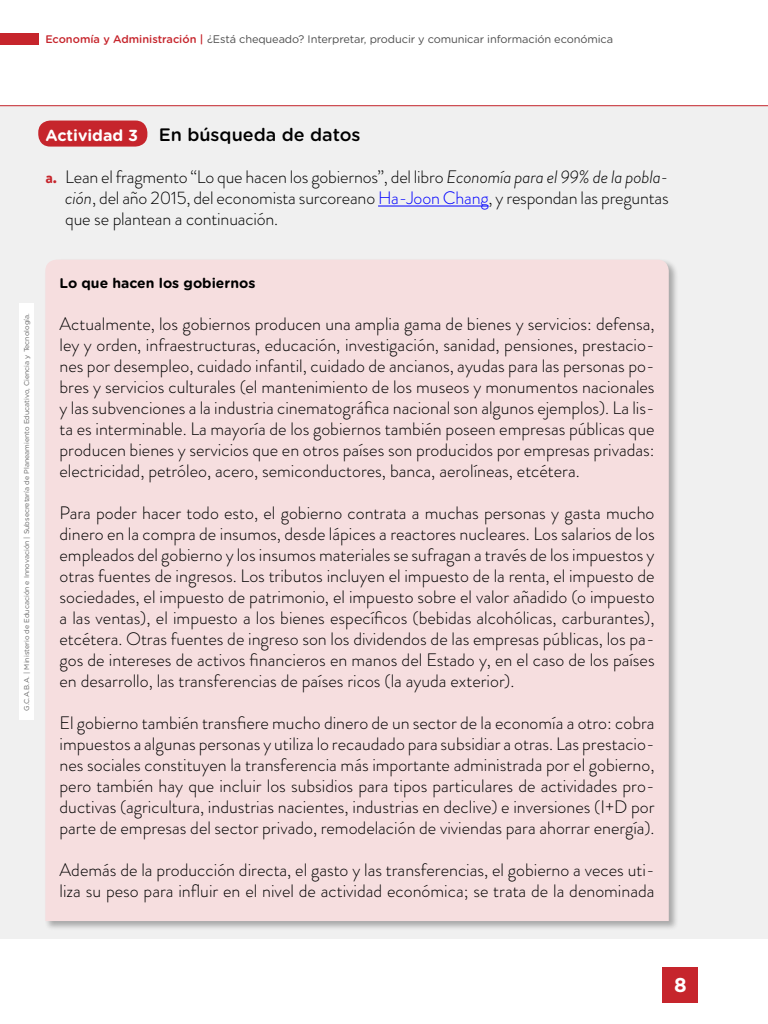
<style>
.page{position:relative;width:768px;height:1024px;background:#fff}
.page>*{position:absolute;margin:0;border:0;box-sizing:border-box;transform-origin:0 0}
.t1{font:700 20px "Gotham Rounded";color:#fff}
.t2{font:300 18px/21px "Brandon Grotesque";color:#000;text-align:justify}
.t3{font:500 18px "Gotham Rounded";color:#000}
.t4{font:700 14px "Gotham Rounded";color:#000}
.t5{font:11px "Gotham Rounded";letter-spacing:-.01em;color:#4d4d4d}
.t6{font:7px "Gotham Rounded";color:#666}
.s1{font-weight:500;color:#c6252c}
.s2{font-weight:700;font-size:16px;color:#fff}
.s3{font-weight:700;color:#c6252c}
.s4{font-style:italic}
.s5{color:#00f}
</style>
<div class="page">
<div style="left:662px;top:967px;width:36px;height:36px;background:#c6252c"></div>
<div style="left:0;top:33px;width:39px;height:11px;background:#c6252c"></div>
<div style="left:0;top:105px;width:768px;height:834px;background:#f0f0f0"></div>
<div style="left:38px;top:121px;width:109px;height:26px;background:#c6252c;border-radius:12px"></div>
<div style="left:44px;top:258px;width:635px;height:673px;background:#000;opacity:.3"></div>
<div style="left:45px;top:260px;width:624px;height:661px;background:#f6dedf"></div>
<hr style="left:378px;top:206px;width:110px;height:1px;background:#00f">
<div style="left:19px;top:304px;width:15px;height:416px;background:#fff"></div>
<p class="t5" style="left:45px;top:32px;width:569px"><span class="s1">Economía y Administración |</span> ¿Está chequeado? Interpretar, producir y comunicar información económica</p>
<p class="t3" style="left:45px;top:122px;width:317px"><span class="s2">Actividad 3</span> En búsqueda de datos</p>
<p class="t2" style="left:65px;top:167px;width:605px;text-indent:-20px"><span class="s3">a.</span> Lean el fragmento “Lo que hacen los gobiernos”, del libro <span class="s4">Economía para el 99% de la pobla&shy;ción</span>, del año 2015, del economista surcoreano <span class="s5">Ha-Joon Chang</span>, y respondan las preguntas que se plantean a continuación.</p>
<p class="t6" style="left:22px;top:711px;width:399px;rotate:-90deg">G.C.A.B.A. | Ministerio de Educación e Innovación | Subsecretaría de Planeamiento Educativo, Ciencia y Tecnología.</p>
<p class="t4" style="left:60px;top:273px;width:197px">Lo que hacen los gobiernos</p>
<p class="t2" style="left:60px;top:314px;width:597px">Actualmente, los gobiernos producen una amplia gama de bienes y servicios: defensa, ley y orden, infraestructuras, educación, investigación, sanidad, pensiones, prestacio&shy;nes por desempleo, cuidado infantil, cuidado de ancianos, ayudas para las personas po&shy;bres y servicios culturales (el mantenimiento de los museos y monumentos nacionales y las subvenciones a la industria cinematográfica nacional son algunos ejemplos). La lis&shy;ta es interminable. La mayoría de los gobiernos también poseen empresas públicas que producen bienes y servicios que en otros países son producidos por empresas privadas: electricidad, petróleo, acero, semiconductores, banca, aerolíneas, etcétera.</p>
<p class="t2" style="left:60px;top:503px;width:597px">Para poder hacer todo esto, el gobierno contrata a muchas personas y gasta mucho dinero en la compra de insumos, desde lápices a reactores nucleares. Los salarios de los empleados del gobierno y los insumos materiales se sufragan a través de los impuestos y otras fuentes de ingresos. Los tributos incluyen el impuesto de la renta, el impuesto de sociedades, el impuesto de patrimonio, el impuesto sobre el valor añadido (o impuesto a las ventas), el impuesto a los bienes específicos (bebidas alcohólicas, carburantes), etcétera. Otras fuentes de ingreso son los dividendos de las empresas públicas, los pa&shy;gos de intereses de activos financieros en manos del Estado y, en el caso de los países en desarrollo, las transferencias de países ricos (la ayuda exterior).</p>
<p class="t2" style="left:60px;top:713px;width:597px">El gobierno también transfiere mucho dinero de un sector de la economía a otro: cobra impuestos a algunas personas y utiliza lo recaudado para subsidiar a otras. Las prestacio&shy;nes sociales constituyen la transferencia más importante administrada por el gobierno, pero también hay que incluir los subsidios para tipos particulares de actividades pro&shy;ductivas (agricultura, industrias nacientes, industrias en declive) e inversiones (I+D por parte de empresas del sector privado, remodelación de viviendas para ahorrar energía).</p>
<p class="t2" style="left:60px;top:860px;width:597px">Además de la producción directa, el gasto y las transferencias, el gobierno a veces uti&shy;liza su peso para influir en el nivel de actividad económica; se trata de la denominada</p>
<p class="t1" style="left:674px;top:971px;width:14px">8</p>
</div>
